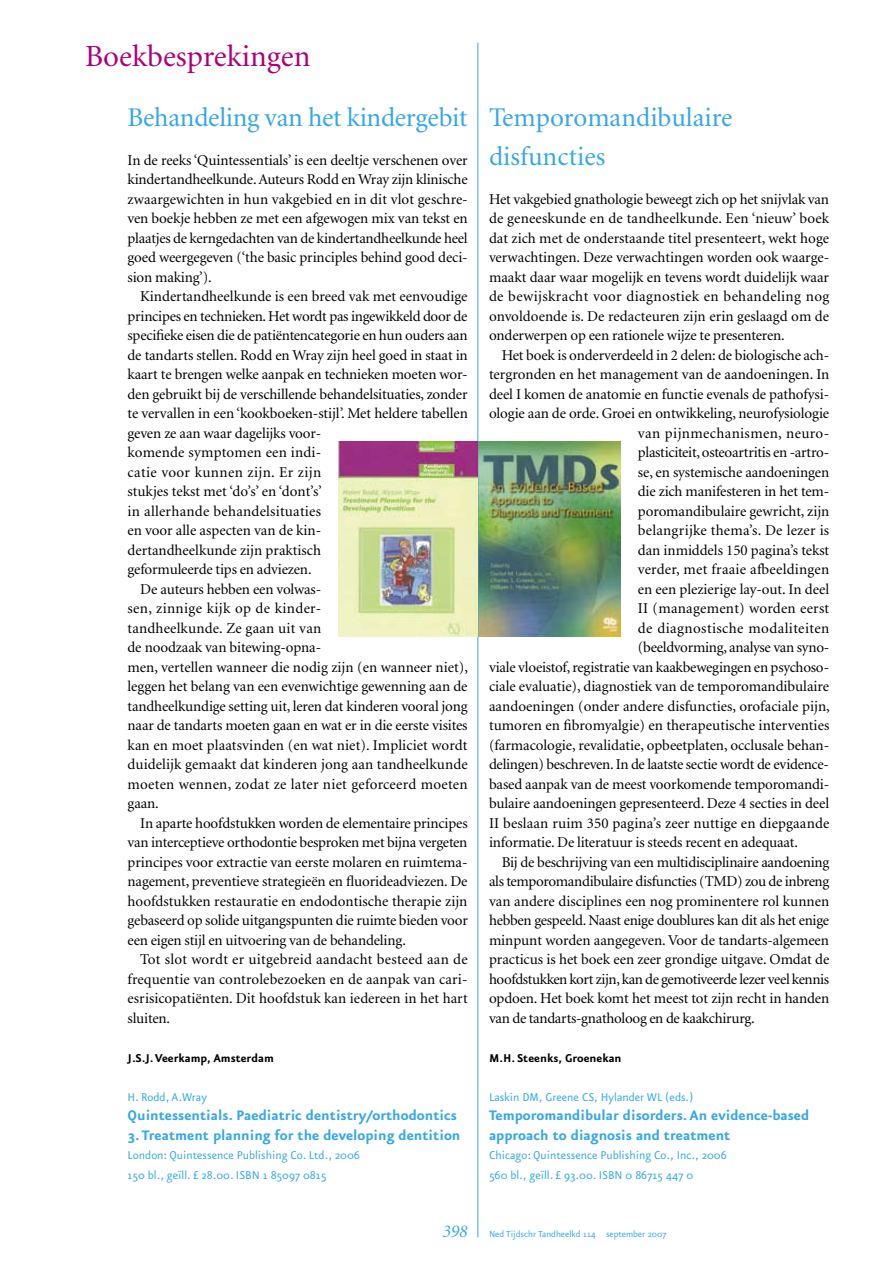
<style>
.page{position:relative;width:893px;height:1263px;background:#fff}
.page>*{position:absolute;margin:0;border:0;box-sizing:border-box;transform-origin:0 0}
.t1{font:30.75px "Minion";color:#ac0078}
.t2{font:27px/39px "Minion";letter-spacing:-.005em;color:#36a7e8}
.t3{font:700 16.5px/19.5px "Eureka Sans";color:#36a7e8}
.t4{font:15px/19.5px "Minion";letter-spacing:-.005em;color:#000;text-align:justify}
.t5{font:15px "Minion";letter-spacing:.015em;color:#000}
.t6{font:15px "Minion";letter-spacing:.025em;color:#000}
.t7{font:15px "Minion";letter-spacing:-.025em;color:#000}
.t8{font:15px "Minion";letter-spacing:.03em;color:#000}
.t9{font:13.5px/19.5px "Eureka Sans";color:#36a7e8}
.t10{font:700 13.5px "Eureka Sans";color:#000}
.t11{font:10.5px "Eureka Sans";color:#36a7e8}
.s1{font-family:"Minion";font-style:italic;font-size:18px}
</style>
<div class="page">
<img style="left:338px;top:441px;width:283px;height:195px">
<hr style="left:478px;top:43px;width:1px;height:1194px;background:#36a7e8">
<h1 class="t1" style="left:85px;top:41px;width:227px">Boekbesprekingen</h1>
<h2 class="t2" style="left:128px;top:99px;width:341px">Behandeling van het kindergebit</h2>
<p class="t4" style="left:128px;top:151px;width:342px">In de reeks ‘Quintessentials’ is een deeltje verschenen over kindertandheelkunde. Auteurs Rodd en Wray zijn klinische zwaargewichten in hun vakgebied en in dit vlot geschre&shy;ven boekje hebben ze met een afgewogen mix van tekst en plaatjes de kerngedachten van de kindertandheelkunde heel goed weergegeven (‘the basic principles behind good deci&shy;sion making’).</p>
<p class="t4" style="left:140px;top:287px;width:329px">Kindertandheelkunde is een breed vak met eenvoudige</p>
<p class="t4" style="left:128px;top:307px;width:341px">principes en technieken. Het wordt pas ingewikkeld door de</p>
<p class="t4" style="left:128px;top:326px;width:342px">specifieke eisen die de patiëntencategorie en hun ouders aan</p>
<p class="t4" style="left:128px;top:346px;width:342px">de tandarts stellen. Rodd en Wray zijn heel goed in staat in</p>
<p class="t4" style="left:128px;top:365px;width:342px">kaart te brengen welke aanpak en technieken moeten wor-</p>
<p class="t4" style="left:128px;top:385px;width:341px">den gebruikt bij de verschillende behandelsituaties, zonder</p>
<p class="t4" style="left:128px;top:404px;width:342px">te vervallen in een ‘kookboeken-stijl’. Met heldere tabellen</p>
<p class="t4" style="left:128px;top:424px;width:195px">geven ze aan waar dagelijks voor-</p>
<p class="t5" style="left:128px;top:445px;width:195px">komende symptomen een indi-</p>
<p class="t6" style="left:128px;top:465px;width:195px">catie voor kunnen zijn. Er zijn</p>
<p class="t4" style="left:128px;top:482px;width:196px">stukjes tekst met ‘do’s’ en ‘dont’s’</p>
<p class="t5" style="left:128px;top:504px;width:195px">in allerhande behandelsituaties</p>
<p class="t4" style="left:128px;top:521px;width:195px">en voor alle aspecten van de kin-</p>
<p class="t4" style="left:128px;top:541px;width:195px">dertandheelkunde zijn praktisch</p>
<p class="t4" style="left:128px;top:560px;width:186px">geformuleerde tips en adviezen.</p>
<p class="t4" style="left:140px;top:580px;width:182px">De auteurs hebben een volwas-</p>
<p class="t6" style="left:128px;top:601px;width:195px">sen, zinnige kijk op de kinder-</p>
<p class="t4" style="left:128px;top:619px;width:195px">tandheelkunde. Ze gaan uit van</p>
<p class="t4" style="left:128px;top:638px;width:195px">de noodzaak van bitewing-opna-</p>
<p class="t4" style="left:128px;top:658px;width:342px">men, vertellen wanneer die nodig zijn (en wanneer niet),</p>
<p class="t4" style="left:128px;top:677px;width:341px">leggen het belang van een evenwichtige gewenning aan de</p>
<p class="t4" style="left:128px;top:697px;width:342px">tandheelkundige setting uit, leren dat kinderen vooral jong</p>
<p class="t4" style="left:128px;top:716px;width:342px">naar de tandarts moeten gaan en wat er in die eerste visites</p>
<p class="t4" style="left:128px;top:736px;width:341px">kan en moet plaatsvinden (en wat niet). Impliciet wordt</p>
<p class="t4" style="left:128px;top:755px;width:342px">duidelijk gemaakt dat kinderen jong aan tandheelkunde</p>
<p class="t5" style="left:128px;top:777px;width:342px">moeten wennen, zodat ze later niet geforceerd moeten</p>
<p class="t4" style="left:128px;top:794px;width:33px">gaan.</p>
<p class="t4" style="left:140px;top:814px;width:329px">In aparte hoofdstukken worden de elementaire principes</p>
<p class="t4" style="left:128px;top:833px;width:341px">van interceptieve orthodontie besproken met bijna vergeten</p>
<p class="t4" style="left:128px;top:853px;width:342px">principes voor extractie van eerste molaren en ruimtema-</p>
<p class="t4" style="left:128px;top:872px;width:341px">nagement, preventieve strategieën en fluorideadviezen. De</p>
<p class="t4" style="left:128px;top:892px;width:341px">hoofdstukken restauratie en endodontische therapie zijn</p>
<p class="t4" style="left:128px;top:911px;width:342px">gebaseerd op solide uitgangspunten die ruimte bieden voor</p>
<p class="t4" style="left:128px;top:931px;width:280px">een eigen stijl en uitvoering van de behandeling.</p>
<p class="t5" style="left:140px;top:952px;width:329px">Tot slot wordt er uitgebreid aandacht besteed aan de</p>
<p class="t4" style="left:128px;top:970px;width:342px">frequentie van controlebezoeken en de aanpak van cari-</p>
<p class="t4" style="left:128px;top:989px;width:342px">ësrisicopatiënten. Dit hoofdstuk kan iedereen in het hart</p>
<p class="t4" style="left:128px;top:1009px;width:44px">sluiten.</p>
<p class="t10" style="left:128px;top:1051px;width:148px">J.S.J. Veerkamp, Amsterdam</p>
<p class="t9" style="left:128px;top:1088px;width:81px">H. Rodd, A.Wray</p>
<p class="t3" style="left:128px;top:1106px;width:331px">Quintessentials. Paediatric dentistry/orthodontics</p>
<p class="t3" style="left:128px;top:1126px;width:334px">3. Treatment planning for the developing dentition</p>
<p class="t9" style="left:128px;top:1146px;width:234px">London: Quintessence Publishing Co. Ltd., 2006<br>150 bl., geïll. £ 28.00. ISBN 1 85097 0815</p>
<h2 class="t2" style="left:489px;top:99px;width:245px">Temporomandibulaire disfuncties</h2>
<p class="t4" style="left:489px;top:190px;width:342px">Het vakgebied gnathologie beweegt zich op het snijvlak van de geneeskunde en de tandheelkunde. Een ‘nieuw’ boek dat zich met de onderstaande titel presenteert, wekt hoge verwachtingen. Deze verwachtingen worden ook waarge&shy;maakt daar waar mogelijk en tevens wordt duidelijk waar de bewijskracht voor diagnostiek en behandeling nog onvoldoende is. De redacteuren zijn erin geslaagd om de onderwerpen op een rationele wijze te presenteren.</p>
<p class="t4" style="left:502px;top:346px;width:329px">Het boek is onderverdeeld in 2 delen: de biologische ach-</p>
<p class="t4" style="left:489px;top:365px;width:342px">tergronden en het management van de aandoeningen. In</p>
<p class="t4" style="left:489px;top:385px;width:342px">deel I komen de anatomie en functie evenals de pathofysi-</p>
<p class="t4" style="left:489px;top:404px;width:342px">ologie aan de orde. Groei en ontwikkeling, neurofysiologie</p>
<p class="t6" style="left:638px;top:426px;width:193px">van pijnmechanismen, neuro-</p>
<p class="t4" style="left:638px;top:443px;width:193px">plasticiteit, osteoartritis en -artro-</p>
<p class="t4" style="left:638px;top:463px;width:193px">se, en systemische aandoeningen</p>
<p class="t4" style="left:638px;top:482px;width:193px">die zich manifesteren in het tem-</p>
<p class="t4" style="left:638px;top:502px;width:193px">poromandibulaire gewricht, zijn</p>
<p class="t5" style="left:638px;top:523px;width:193px">belangrijke thema’s. De lezer is</p>
<p class="t4" style="left:638px;top:541px;width:193px">dan inmiddels 150 pagina’s tekst</p>
<p class="t5" style="left:638px;top:562px;width:193px">verder, met fraaie afbeeldingen</p>
<p class="t4" style="left:638px;top:580px;width:193px">en een plezierige lay-out. In deel</p>
<p class="t5" style="left:638px;top:601px;width:193px">II (management) worden eerst</p>
<p class="t8" style="left:638px;top:621px;width:193px">de diagnostische modaliteiten</p>
<p class="t4" style="left:638px;top:638px;width:193px">(beeldvorming, analyse van syno-</p>
<p class="t4" style="left:489px;top:658px;width:342px">viale vloeistof, registratie van kaakbewegingen en psychoso-</p>
<p class="t4" style="left:489px;top:677px;width:341px">ciale evaluatie), diagnostiek van de temporomandibulaire</p>
<p class="t4" style="left:489px;top:697px;width:342px">aandoeningen (onder andere disfuncties, orofaciale pijn,</p>
<p class="t4" style="left:489px;top:716px;width:342px">tumoren en fibromyalgie) en therapeutische interventies</p>
<p class="t4" style="left:489px;top:736px;width:342px">(farmacologie, revalidatie, opbeetplaten, occlusale behan-</p>
<p class="t4" style="left:489px;top:755px;width:341px">delingen) beschreven. In de laatste sectie wordt de evidence-</p>
<p class="t4" style="left:489px;top:775px;width:342px">based aanpak van de meest voorkomende temporomandi-</p>
<p class="t4" style="left:489px;top:794px;width:342px">bulaire aandoeningen gepresenteerd. Deze 4 secties in deel</p>
<p class="t4" style="left:489px;top:814px;width:342px">II beslaan ruim 350 pagina’s zeer nuttige en diepgaande</p>
<p class="t4" style="left:489px;top:833px;width:310px">informatie. De literatuur is steeds recent en adequaat.</p>
<p class="t4" style="left:502px;top:853px;width:329px">Bij de beschrijving van een multidisciplinaire aandoening</p>
<p class="t4" style="left:489px;top:872px;width:342px">als temporomandibulaire disfuncties (TMD) zou de inbreng</p>
<p class="t4" style="left:489px;top:892px;width:342px">van andere disciplines een nog prominentere rol kunnen</p>
<p class="t4" style="left:489px;top:911px;width:342px">hebben gespeeld. Naast enige doublures kan dit als het enige</p>
<p class="t4" style="left:489px;top:931px;width:341px">minpunt worden aangegeven. Voor de tandarts-algemeen</p>
<p class="t4" style="left:489px;top:950px;width:342px">practicus is het boek een zeer grondige uitgave. Omdat de</p>
<p class="t7" style="left:489px;top:972px;width:342px">hoofdstukken kort zijn, kan de gemotiveerde lezer veel kennis</p>
<p class="t4" style="left:489px;top:989px;width:342px">opdoen. Het boek komt het meest tot zijn recht in handen</p>
<p class="t4" style="left:489px;top:1009px;width:267px">van de tandarts-gnatholoog en de kaakchirurg.</p>
<p class="t10" style="left:489px;top:1051px;width:134px">M.H. Steenks, Groenekan</p>
<p class="t9" style="left:489px;top:1088px;width:206px">Laskin DM, Greene CS, Hylander WL (eds.)</p>
<p class="t3" style="left:489px;top:1106px;width:322px">Temporomandibular disorders. An evidence-based approach to diagnosis and treatment</p>
<p class="t9" style="left:489px;top:1146px;width:239px">Chicago: Quintessence Publishing Co., Inc., 2006<br>560 bl., geïll. £ 93.00. ISBN 0 86715 447 0</p>
<p class="t11" style="left:442px;top:1229px;width:226px"><span class="s1">398</span> Ned Tijdschr Tandheelkd 114 september 2007</p>
</div>
